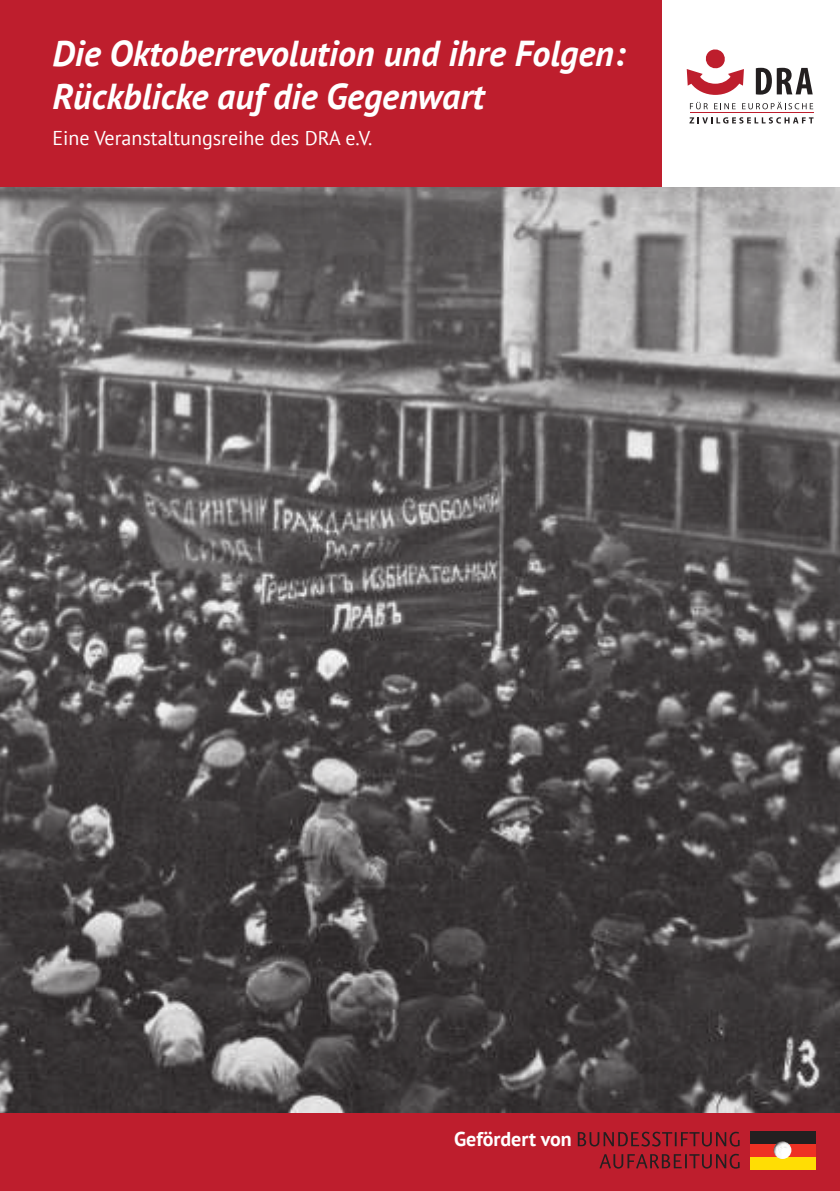
<style>
.page{position:relative;width:840px;height:1191px;background:#fff}
.page>*{position:absolute;margin:0;border:0;box-sizing:border-box;transform-origin:0 0}
.t1{font:italic 700 36px/43.2px "PT Sans";color:#fff}
.t2{font:20px "PT Sans";color:#fff}
.t3{font:700 20px "PT Sans";color:#fff}
</style>
<div class="page">
<img style="left:0;top:186px;width:839px;height:927px">
<div style="left:0;top:0;width:839px;height:186px;background:#be1e2d"></div>
<div style="left:662px;top:0;width:177px;height:186px;background:#fff"></div>
<div style="left:0;top:1113px;width:839px;height:78px;background:#be1e2d"></div>
<hr style="left:689px;top:113px;width:124px;height:1px;background:#be1e2d">
<svg style="left:755px;top:68px;width:57px;height:27px"></svg>
<svg style="left:686px;top:49px;width:57px;height:46px"></svg>
<svg style="left:689px;top:102px;width:18px;height:7px"></svg>
<svg style="left:714px;top:103px;width:21px;height:6px"></svg>
<svg style="left:742px;top:102px;width:70px;height:7px"></svg>
<svg style="left:689px;top:117px;width:124px;height:7px"></svg>
<div style="left:749px;top:1130px;width:65px;height:13px;background:#231f20"></div>
<div style="left:749px;top:1143px;width:65px;height:13px;background:#ee3124"></div>
<div style="left:749px;top:1156px;width:65px;height:13px;background:#ffdd04"></div>
<svg style="left:599px;top:1153px;width:140px;height:15px"></svg>
<svg style="left:577px;top:1131px;width:162px;height:15px"></svg>
<img style="left:773px;top:1141px;width:18px;height:18px;border-radius:9px">
<p class="t1" style="left:52px;top:35px;width:574px">Die Oktoberrevolution und ihre Folgen:<br>Rückblicke auf die Gegenwart</p>
<p class="t2" style="left:52px;top:128px;width:321px">Eine Veranstaltungsreihe des DRA e.V.</p>
<p class="t3" style="left:454px;top:1129px;width:119px">Gefördert von</p>
</div>
